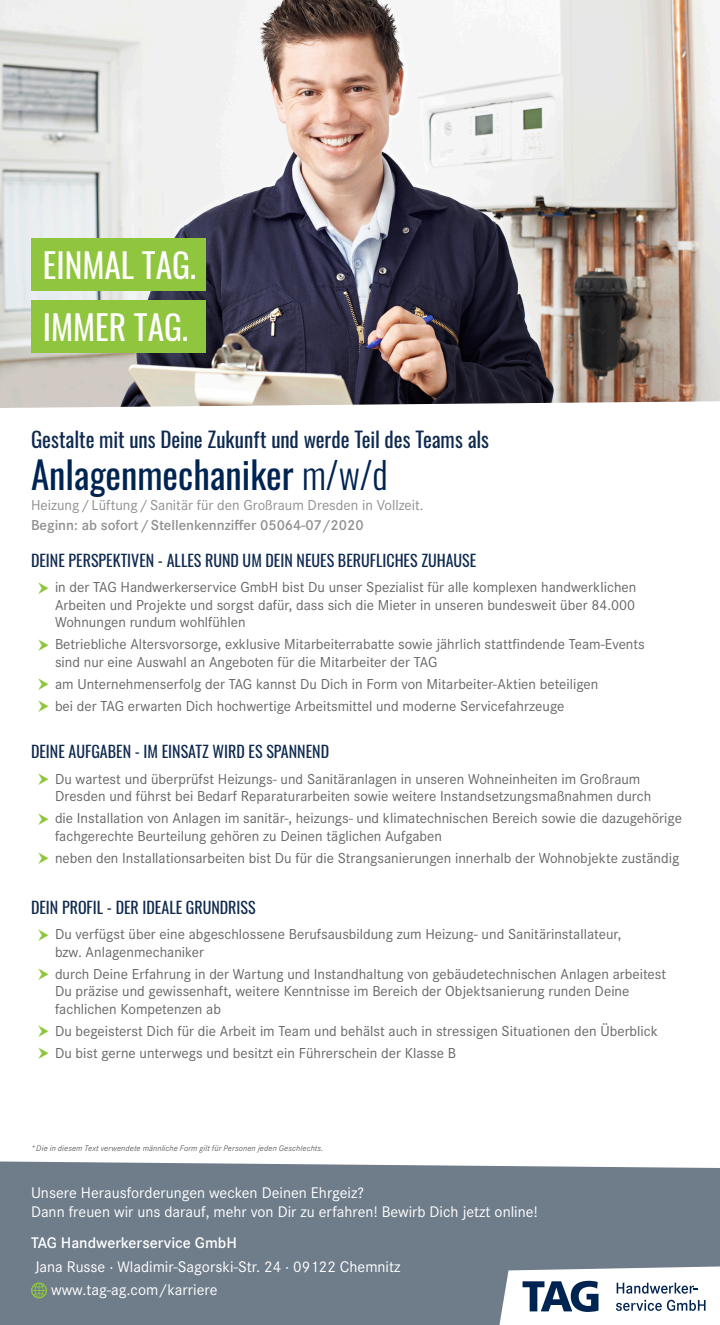
<style>
.page{position:relative;width:720px;height:1325px;background:#fff}
.page>*{position:absolute;margin:0;border:0;box-sizing:border-box;transform-origin:0 0}
.Beruf{font:37px "Oswald";color:#002451}
.t1{font:33.5px "Oswald";color:#fff}
._1__Zeile{font:21px "Oswald";letter-spacing:-.005em;color:#0f2a4f}
.t2{font:16px/19.2px "Corporate S";color:#fff}
.Standort{font:16px "Oswald";color:#0f2a4f}
.t3{font:600 16px "Corporate S";color:#fff}
.t4{font:15px/17.5px "Corporate S";color:#666}
.Beruf-2{font:15px "Corporate S";color:#918f8f}
.Beruf-3{font:600 15px "Corporate S";color:#918f8f}
.Klammer{font:italic 8.5px "Corporate S";letter-spacing:.01em;color:#666565}
.s1{font-weight:300}
</style>
<div class="page">
<img style="left:0;top:0;width:720px;height:408px">
<div style="left:0;top:1162px;width:720px;height:163px;background:#6f7c8a"></div>
<svg style="left:31px;top:1282px;width:16px;height:16px"></svg>
<svg style="left:499px;top:1266px;width:221px;height:59px"></svg>
<div style="left:31px;top:238px;width:175px;height:53px;background:#8fc63e"></div>
<div style="left:31px;top:300px;width:175px;height:53px;background:#8fc63e"></div>
<p class="t1" style="left:43px;top:235px;width:155px">EINMAL TAG.</p>
<p class="t1" style="left:43px;top:297px;width:147px">IMMER TAG.</p>
<p class="_1__Zeile" style="left:31px;top:421px;width:460px">Gestalte mit uns Deine Zukunft und werde Teil des Teams als</p>
<p class="Beruf" style="left:31px;top:442px;width:358px">Anlagenmechaniker <span class="s1">m/w/d</span></p>
<p class="Beruf-2" style="left:31px;top:497px;width:394px">Heizung/Lüftung/Sanitär für den Großraum Dresden in Vollzeit.</p>
<p class="Beruf-3" style="left:31px;top:516px;width:334px">Beginn: ab sofort/Stellenkennziffer 05064-07/2020</p>
<p class="Standort" style="left:31px;top:546px;width:447px">DEINE PERSPEKTIVEN - ALLES RUND UM DEIN NEUES BERUFLICHES ZUHAUSE</p>
<p class="t4" style="left:55px;top:579px;width:583px;text-align:justify">in der TAG Handwerkerservice GmbH bist Du unser Spezialist für alle komplexen handwerklichen Arbeiten und Projekte und sorgst dafür, dass sich die Mieter in unseren bundesweit über 84.000<br>Wohnungen rundum wohlfühlen</p>
<p class="t4" style="left:55px;top:636px;width:591px">Betriebliche Altersvorsorge, exklusive Mitarbeiterrabatte sowie jährlich stattfindende Team-Events sind nur eine Auswahl an Angeboten für die Mitarbeiter der TAG</p>
<p class="t4" style="left:55px;top:675px;width:545px">am Unternehmenserfolg der TAG kannst Du Dich in Form von Mitarbeiter-Aktien beteiligen</p>
<p class="t4" style="left:55px;top:697px;width:511px">bei der TAG erwarten Dich hochwertige Arbeitsmittel und moderne Servicefahrzeuge</p>
<p class="Standort" style="left:31px;top:738px;width:300px">DEINE AUFGABEN - IM EINSATZ WIRD ES SPANNEND</p>
<p class="t4" style="left:55px;top:770px;width:598px">Du wartest und überprüfst Heizungs- und Sanitäranlagen in unseren Wohneinheiten im Großraum<br>Dresden und führst bei Bedarf Reparaturarbeiten sowie weitere Instandsetzungsmaßnahmen durch</p>
<p class="t4" style="left:55px;top:810px;width:628px">die Installation von Anlagen im sanitär-, heizungs- und klimatechnischen Bereich sowie die dazugehörige fachgerechte Beurteilung gehören zu Deinen täglichen Aufgaben</p>
<p class="t4" style="left:55px;top:849px;width:626px">neben den Installationsarbeiten bist Du für die Strangsanierungen innerhalb der Wohnobjekte zuständig</p>
<p class="Standort" style="left:31px;top:893px;width:226px">DEIN PROFIL - DER IDEALE GRUNDRISS</p>
<p class="t4" style="left:55px;top:926px;width:568px">Du verfügst über eine abgeschlossene Berufsausbildung zum Heizung- und Sanitärinstallateur, bzw. Anlagenmechaniker</p>
<p class="t4" style="left:55px;top:965px;width:613px">durch Deine Erfahrung in der Wartung und Instandhaltung von gebäudetechnischen Anlagen arbeitest<br>Du präzise und gewissenhaft, weitere Kenntnisse im Bereich der Objektsanierung runden Deine fachlichen Kompetenzen ab</p>
<p class="t4" style="left:55px;top:1022px;width:605px">Du begeisterst Dich für die Arbeit im Team und behälst auch in stressigen Situationen den Überblick</p>
<p class="t4" style="left:55px;top:1044px;width:403px">Du bist gerne unterwegs und besitzt ein Führerschein der Klasse B</p>
<p class="Klammer" style="left:31px;top:1143px;width:294px">* Die in diesem Text verwendete männliche Form gilt für Personen jeden Geschlechts.</p>
<p class="t2" style="left:31px;top:1183px;width:508px">Unsere Herausforderungen wecken Deinen Ehrgeiz?<br>Dann freuen wir uns darauf, mehr von Dir zu erfahren! Bewirb Dich jetzt online!</p>
<p class="t3" style="left:31px;top:1234px;width:207px">TAG Handwerkerservice GmbH</p>
<p class="t2" style="left:35px;top:1257px;width:367px">Jana Russe · Wladimir-Sagorski-Str. 24 · 09122 Chemnitz</p>
<p class="t2" style="left:51px;top:1280px;width:168px">www.tag-ag.com/karriere</p>
</div>
